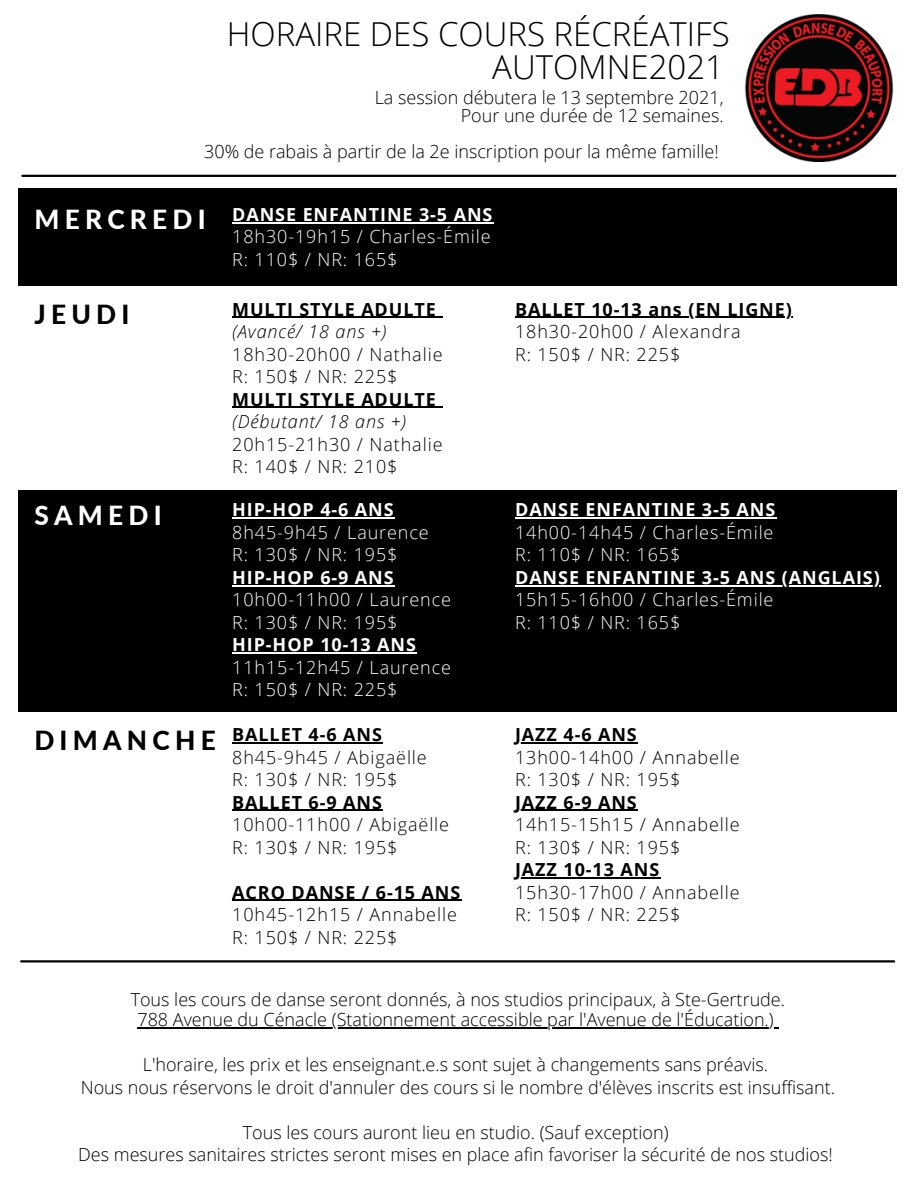
<style>
.page{position:relative;width:918px;height:1188px;background:#fff}
.page>*{position:absolute;margin:0;border:0;box-sizing:border-box;transform-origin:0 0}
.t1{font:300 33px "Open Sans";color:#000}
.t2{font:800 26.25px "Lato";letter-spacing:.2em;color:#fff}
.t3{font:800 26.25px "Lato";letter-spacing:.2em;color:#000}
.t4{font:300 18px "Open Sans";color:#000}
.t5{font:300 18px "Open Sans";letter-spacing:.05em;color:#fff}
.t6{font:300 18px "Open Sans";letter-spacing:.05em;color:#000}
.t7{font:700 18px "Open Sans";letter-spacing:.05em;color:#000}
.t8{font:700 18px "Open Sans";letter-spacing:.05em;color:#fff}
.t9{font:italic 300 18px "Open Sans";letter-spacing:.05em;color:#000}
</style>
<div class="page">
<img style="left:744px;top:15px;width:150px;height:147px">
<hr style="left:22px;top:175px;width:873px;height:2px;background:#000">
<div style="left:19px;top:189px;width:878px;height:137px;background:#000"></div>
<div style="left:7px;top:286px;width:898px;height:141px;background:#fff"></div>
<hr style="left:232px;top:222px;width:187px;height:1px;background:#fff">
<hr style="left:419px;top:222px;width:74px;height:1px;background:#fff">
<hr style="left:232px;top:317px;width:205px;height:1px;background:#000">
<hr style="left:232px;top:407px;width:205px;height:1px;background:#000">
<div style="left:19px;top:574px;width:878px;height:137px;background:#000"></div>
<div style="left:19px;top:491px;width:878px;height:137px;background:#000"></div>
<hr style="left:232px;top:517px;width:163px;height:2px;background:#fff">
<hr style="left:232px;top:585px;width:163px;height:1px;background:#fff">
<hr style="left:232px;top:652px;width:185px;height:2px;background:#fff">
<hr style="left:515px;top:517px;width:261px;height:2px;background:#fff">
<hr style="left:515px;top:585px;width:366px;height:1px;background:#fff">
<hr style="left:232px;top:742px;width:151px;height:1px;background:#000">
<hr style="left:232px;top:810px;width:151px;height:1px;background:#000">
<hr style="left:232px;top:900px;width:229px;height:1px;background:#000">
<hr style="left:515px;top:742px;width:123px;height:1px;background:#000">
<hr style="left:515px;top:810px;width:123px;height:1px;background:#000">
<hr style="left:515px;top:877px;width:145px;height:1px;background:#000">
<hr style="left:515px;top:317px;width:278px;height:1px;background:#000">
<hr style="left:21px;top:960px;width:873px;height:3px;background:#000">
<hr style="left:137px;top:1027px;width:638px;height:1px;background:#000">
<p class="t1" style="left:227px;top:11px;width:504px">HORAIRE DES COURS RÉCRÉATIFS</p>
<p class="t1" style="left:492px;top:43px;width:233px">AUTOMNE2021</p>
<p class="t4" style="left:375px;top:85px;width:350px">La session débutera le 13 septembre 2021,</p>
<p class="t4" style="left:461px;top:103px;width:264px">Pour une durée de 12 semaines.</p>
<p class="t4" style="left:204px;top:139px;width:516px">30% de rabais à partir de la 2e inscription pour la même famille!</p>
<p class="t2" style="left:34px;top:203px;width:173px">MERCREDI</p>
<p class="t8" style="left:232px;top:202px;width:262px">DANSE ENFANTINE 3-5 ANS</p>
<p class="t5" style="left:232px;top:224px;width:260px">18h30-19h15 / Charles-Émile</p>
<p class="t5" style="left:232px;top:247px;width:167px">R: 110$ / NR: 165$</p>
<p class="t3" style="left:34px;top:298px;width:97px">JEUDI</p>
<p class="t7" style="left:232px;top:296px;width:205px">MULTI STYLE ADULTE</p>
<p class="t9" style="left:232px;top:319px;width:156px">(Avancé/ 18 ans +)</p>
<p class="t6" style="left:232px;top:341px;width:212px">18h30-20h00 / Nathalie</p>
<p class="t4" style="left:232px;top:364px;width:167px">R: 150$ / NR: 225$</p>
<p class="t7" style="left:232px;top:386px;width:205px">MULTI STYLE ADULTE</p>
<p class="t9" style="left:232px;top:409px;width:176px">(Débutant/ 18 ans +)</p>
<p class="t6" style="left:232px;top:431px;width:212px">20h15-21h30 / Nathalie</p>
<p class="t4" style="left:232px;top:454px;width:167px">R: 140$ / NR: 210$</p>
<p class="t2" style="left:34px;top:499px;width:129px">SAMEDI</p>
<p class="t8" style="left:232px;top:497px;width:163px">HIP-HOP 4-6 ANS</p>
<p class="t5" style="left:232px;top:520px;width:198px">8h45-9h45 / Laurence</p>
<p class="t5" style="left:232px;top:542px;width:167px">R: 130$ / NR: 195$</p>
<p class="t8" style="left:232px;top:565px;width:163px">HIP-HOP 6-9 ANS</p>
<p class="t5" style="left:232px;top:587px;width:220px">10h00-11h00 / Laurence</p>
<p class="t5" style="left:232px;top:610px;width:167px">R: 130$ / NR: 195$</p>
<p class="t8" style="left:232px;top:632px;width:185px">HIP-HOP 10-13 ANS</p>
<p class="t5" style="left:232px;top:655px;width:220px">11h15-12h45 / Laurence</p>
<p class="t5" style="left:232px;top:677px;width:167px">R: 150$ / NR: 225$</p>
<p class="t3" style="left:34px;top:724px;width:183px">DIMANCHE</p>
<p class="t7" style="left:232px;top:722px;width:151px">BALLET 4-6 ANS</p>
<p class="t6" style="left:232px;top:745px;width:196px">8h45-9h45 / Abigaëlle</p>
<p class="t4" style="left:232px;top:767px;width:167px">R: 130$ / NR: 195$</p>
<p class="t7" style="left:232px;top:790px;width:151px">BALLET 6-9 ANS</p>
<p class="t6" style="left:232px;top:812px;width:218px">10h00-11h00 / Abigaëlle</p>
<p class="t4" style="left:232px;top:835px;width:167px">R: 130$ / NR: 195$</p>
<p class="t7" style="left:232px;top:880px;width:230px">ACRO DANSE / 6-15 ANS</p>
<p class="t6" style="left:232px;top:902px;width:226px">10h45-12h15 / Annabelle</p>
<p class="t4" style="left:232px;top:925px;width:167px">R: 150$ / NR: 225$</p>
<p class="t7" style="left:515px;top:296px;width:278px">BALLET 10-13 ans (EN LIGNE)</p>
<p class="t6" style="left:515px;top:319px;width:227px">18h30-20h00 / Alexandra</p>
<p class="t4" style="left:515px;top:341px;width:167px">R: 150$ / NR: 225$</p>
<p class="t8" style="left:515px;top:497px;width:262px">DANSE ENFANTINE 3-5 ANS</p>
<p class="t5" style="left:515px;top:520px;width:260px">14h00-14h45 / Charles-Émile</p>
<p class="t5" style="left:515px;top:542px;width:167px">R: 110$ / NR: 165$</p>
<p class="t8" style="left:515px;top:565px;width:366px">DANSE ENFANTINE 3-5 ANS (ANGLAIS)</p>
<p class="t5" style="left:515px;top:587px;width:260px">15h15-16h00 / Charles-Émile</p>
<p class="t5" style="left:515px;top:610px;width:167px">R: 110$ / NR: 165$</p>
<p class="t7" style="left:515px;top:722px;width:123px">JAZZ 4-6 ANS</p>
<p class="t6" style="left:515px;top:745px;width:226px">13h00-14h00 / Annabelle</p>
<p class="t4" style="left:515px;top:767px;width:167px">R: 130$ / NR: 195$</p>
<p class="t7" style="left:515px;top:790px;width:123px">JAZZ 6-9 ANS</p>
<p class="t6" style="left:515px;top:812px;width:226px">14h15-15h15 / Annabelle</p>
<p class="t4" style="left:515px;top:835px;width:167px">R: 130$ / NR: 195$</p>
<p class="t7" style="left:515px;top:857px;width:146px">JAZZ 10-13 ANS</p>
<p class="t6" style="left:515px;top:880px;width:226px">15h30-17h00 / Annabelle</p>
<p class="t4" style="left:515px;top:902px;width:167px">R: 150$ / NR: 225$</p>
<p class="t4" style="left:131px;top:987px;width:656px">Tous les cours de danse seront donnés, à nos studios principaux, à Ste-Gertrude.</p>
<p class="t4" style="left:137px;top:1007px;width:638px">788 Avenue du Cénacle (Stationnement accessible par l'Avenue de l'Éducation.)</p>
<p class="t4" style="left:143px;top:1052px;width:627px">L'horaire, les prix et les enseignant.e.s sont sujet à changements sans préavis.</p>
<p class="t4" style="left:81px;top:1075px;width:756px">Nous nous réservons le droit d'annuler des cours si le nombre d'élèves inscrits est insuffisant.</p>
<p class="t4" style="left:243px;top:1120px;width:427px">Tous les cours auront lieu en studio. (Sauf exception)</p>
<p class="t4" style="left:78px;top:1142px;width:756px">Des mesures sanitaires strictes seront mises en place afin favoriser la sécurité de nos studios!</p>
</div>
